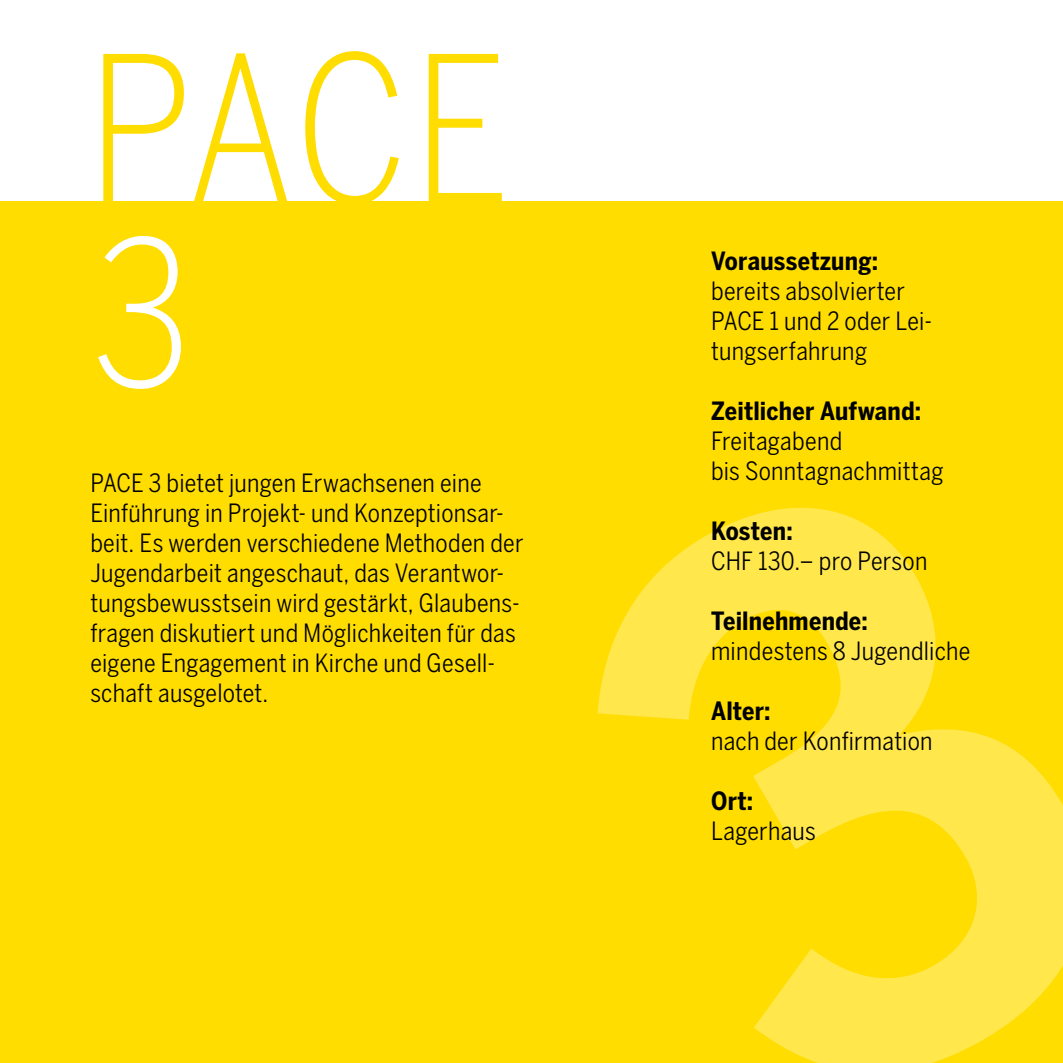
<style>
.page{position:relative;width:1063px;height:1063px;background:#fff}
.page>*{position:absolute;margin:0;border:0;box-sizing:border-box;transform-origin:0 0}
.t1{font:300 200px "Benton Sans Cond";color:#fd0}
.t2{font:300 200px "Benton Sans Cond";color:#fff}
.t3{font:25px/30px "Benton Sans Cond";letter-spacing:.01em;color:#000}
.t4{font:700 25px "Benton Sans Cond";letter-spacing:.01em;color:#000}
</style>
<div class="page">
<div style="left:0;top:202px;width:1063px;height:861px;background:#fd0"></div>
<h1 class="t1" style="left:87px;top:13px;width:425px">PACE</h1>
<h1 class="t2" style="left:94px;top:198px;width:99px">3</h1>
<p class="t3" style="left:90px;top:468px;width:435px">PACE 3 bietet jungen Erwachsenen eine Einführung in Projekt- und Konzeptionsar&shy;beit. Es werden verschiedene Methoden der Jugendarbeit angeschaut, das Verantwor&shy;tungsbewusstsein wird gestärkt, Glaubens&shy;fragen diskutiert und Möglichkeiten für das eigene Engagement in Kirche und Gesell&shy;schaft ausgelotet.</p>
<p class="t4" style="left:711px;top:246px;width:169px">Voraussetzung:</p>
<p class="t3" style="left:711px;top:276px;width:223px">bereits absolvierter<br>PACE 1 und 2 oder Lei&shy;tungserfahrung</p>
<p class="t4" style="left:711px;top:396px;width:212px">Zeitlicher Aufwand:</p>
<p class="t3" style="left:711px;top:426px;width:234px">Freitagabend<br>bis Sonntagnachmittag</p>
<p class="t4" style="left:711px;top:516px;width:83px">Kosten:</p>
<p class="t3" style="left:711px;top:546px;width:218px">CHF 130.– pro Person</p>
<p class="t4" style="left:711px;top:606px;width:158px">Teilnehmende:</p>
<p class="t3" style="left:711px;top:636px;width:261px">mindestens 8 Jugendliche</p>
<p class="t4" style="left:711px;top:696px;width:61px">Alter:</p>
<p class="t3" style="left:711px;top:726px;width:223px">nach der Konfirmation</p>
<p class="t4" style="left:711px;top:786px;width:44px">Ort:</p>
<p class="t3" style="left:711px;top:816px;width:106px">Lagerhaus</p>
</div>
